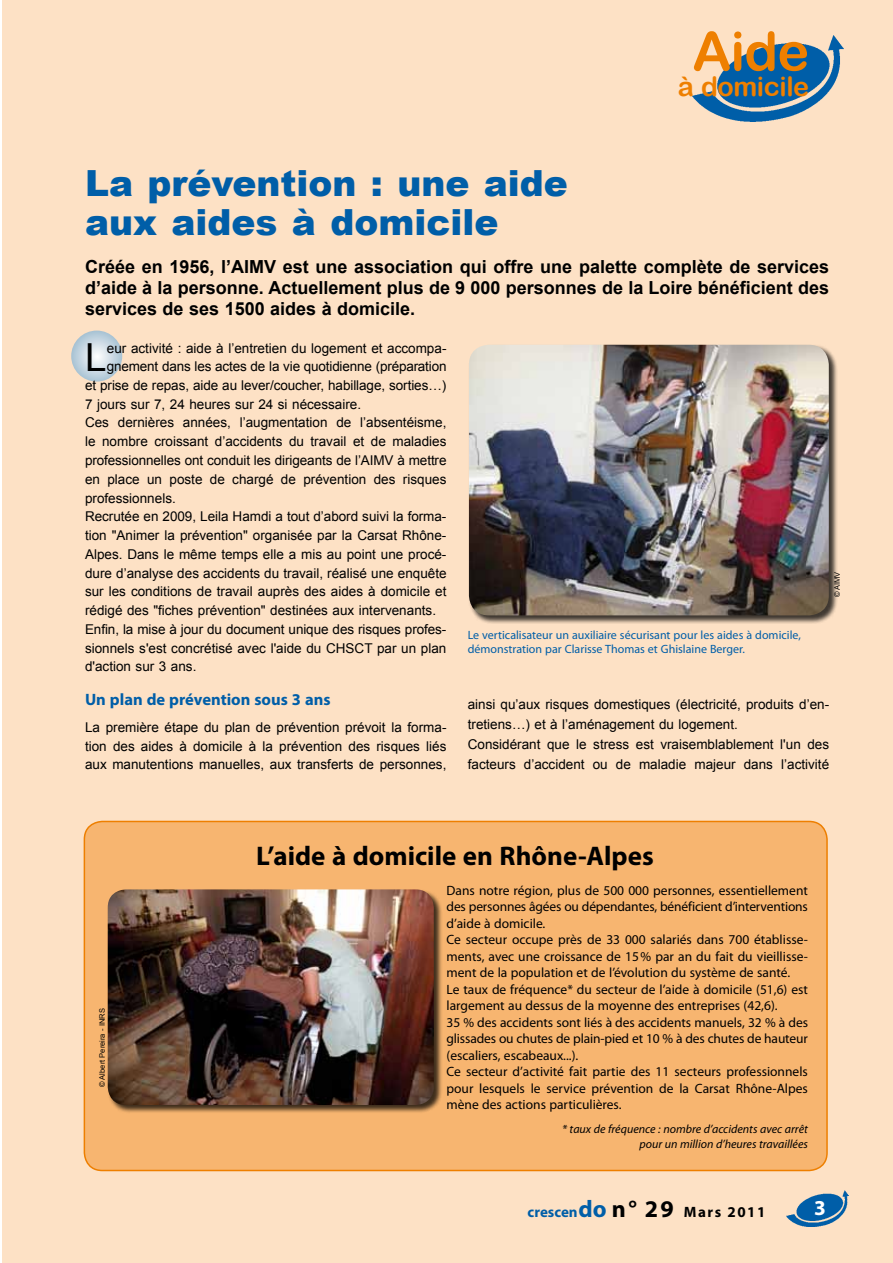
<style>
.page{position:relative;width:893px;height:1263px;background:#fff}
.page>*{position:absolute;margin:0;border:0;box-sizing:border-box;transform-origin:0 0}
.t1{font:54px "Arial Rounded MT Bold";color:#ee7f00}
.t2{font:38.7px "Arial";color:#000}
.t3{font:900 36px/39px "Arial";color:#005ea8}
.t4{font:700 27px "Myriad Pro";color:#000}
.t5{font:27px "Arial Rounded MT Bold";letter-spacing:-.015em;color:#ee7f00}
.t6{font:700 21.3px "Myriad Pro";color:#fff}
.t7{font:700 18px/21px "Arial";color:#000;text-align:justify}
.t8{font:700 16.5px "Myriad Pro";color:#005ea8}
.t9{font:700 15px "Myriad Pro";letter-spacing:.05em;color:#000}
.t10{font:13.5px/20.1px "Arial";color:#000;text-align:justify}
.t11{font:13.5px/16.5px "Myriad Pro";color:#000}
.t12{font:12px/13.5px "Myriad Pro";color:#005ea8}
.t13{font:italic 12px/15px "Myriad Pro";color:#000;text-align:right}
.t14{font:7.5px "Arial";color:#000}
.s1{color:#005ea8}
.s2{font-size:24px;color:#005ea8}
.s3{font-size:24px}
</style>
<div class="page">
<div style="left:2px;top:0;width:891px;height:1263px;background:#fde1c5"></div>
<img style="left:787px;top:1191px;width:62px;height:35px">
<img style="left:692px;top:35px;width:152px;height:87px">
<div style="left:468px;top:344px;width:370px;height:280px;background:#000;opacity:.75"></div>
<img style="left:469px;top:345px;width:360px;height:270px">
<svg style="left:71px;top:331px;width:51px;height:51px;background:#c7d6e1"></svg>
<div style="left:84px;top:821px;width:743px;height:349px;background:#f7b570;border-radius:18px"></div>
<div style="left:84px;top:821px;width:744px;height:350px;border:2px solid #ee7f00;border-radius:18px"></div>
<div style="left:107px;top:889px;width:336px;height:224px;background:#000;opacity:.75"></div>
<img style="left:108px;top:889px;width:326px;height:216px">
<h1 class="t1" style="left:692px;top:19px;width:118px">Aide</h1>
<h3 class="t5" style="left:678px;top:70px;width:133px">à domicile</h3>
<h3 class="t3" style="left:85px;top:162px;width:484px">La prévention : une aide aux aides à domicile</h3>
<h3 class="t7" style="left:85px;top:257px;width:746px">Créée en 1956, l’AIMV est une association qui offre une palette complète de services d’aide à la personne. Actuellement plus de 9 000 personnes de la Loire bénéficient des services de ses 1500 aides à domicile.</h3>
<h2 class="t2" style="left:85px;top:332px;width:23px">L</h2>
<p class="t10" style="left:107px;top:338px;width:341px">eur activité : aide à l’entretien du logement et accompa-</p>
<p class="t10" style="left:107px;top:356px;width:341px">gnement dans les actes de la vie quotidienne (préparation</p>
<p class="t10" style="left:85px;top:375px;width:363px">et prise de repas, aide au lever/coucher, habillage, sorties…)</p>
<p class="t10" style="left:85px;top:394px;width:278px">7 jours sur 7, 24 heures sur 24 si nécessaire.</p>
<p class="t10" style="left:85px;top:413px;width:363px">Ces dernières années, l’augmentation de l’absentéisme,</p>
<p class="t10" style="left:85px;top:432px;width:363px">le nombre croissant d’accidents du travail et de maladies</p>
<p class="t10" style="left:85px;top:450px;width:363px">professionnelles ont conduit les dirigeants de l’AIMV à mettre</p>
<p class="t10" style="left:85px;top:469px;width:363px">en place un poste de chargé de prévention des risques</p>
<p class="t10" style="left:85px;top:488px;width:92px">professionnels.</p>
<p class="t10" style="left:85px;top:507px;width:363px">Recrutée en 2009, Leila Hamdi a tout d’abord suivi la forma-</p>
<p class="t10" style="left:85px;top:525px;width:363px">tion "Animer la prévention" organisée par la Carsat Rhône-</p>
<p class="t10" style="left:85px;top:544px;width:363px">Alpes. Dans le même temps elle a mis au point une procé-</p>
<p class="t10" style="left:85px;top:563px;width:363px">dure d’analyse des accidents du travail, réalisé une enquête</p>
<p class="t10" style="left:85px;top:582px;width:363px">sur les conditions de travail auprès des aides à domicile et</p>
<p class="t10" style="left:85px;top:600px;width:353px">rédigé des "fiches prévention" destinées aux intervenants.</p>
<p class="t10" style="left:85px;top:619px;width:363px">Enfin, la mise à jour du document unique des risques profes-</p>
<p class="t10" style="left:85px;top:638px;width:363px">sionnels s'est concrétisé avec l'aide du CHSCT par un plan</p>
<p class="t10" style="left:85px;top:657px;width:113px">d'action sur 3 ans.</p>
<p class="t8" style="left:85px;top:690px;width:247px">Un plan de prévention sous 3 ans</p>
<p class="t10" style="left:85px;top:718px;width:363px;line-height:18.8px">La première étape du plan de prévention prévoit la forma&shy;tion des aides à domicile à la prévention des risques liés aux manutentions manuelles, aux transferts de personnes,</p>
<p class="t14" style="left:832px;top:597px;width:27px;rotate:-90deg">© AIMV</p>
<p class="t12" style="left:468px;top:629px;width:335px">Le verticalisateur un auxiliaire sécurisant pour les aides à domicile, démonstration par Clarisse Thomas et Ghislaine Berger.</p>
<p class="t10" style="left:468px;top:694px;width:363px;text-align:left">ainsi qu’aux risques domestiques (électricité, produits d’en&shy;tretiens…) et à l’aménagement du logement.<br>Considérant que le stress est vraisemblablement l'un des facteurs d’accident ou de maladie majeur dans l’activité</p>
<p class="t14" style="left:97px;top:1087px;width:80px;rotate:-90deg">© Albert Pereira - INRS</p>
<h3 class="t4" style="left:256px;top:841px;width:399px">L’aide à domicile en Rhône-Alpes</h3>
<p class="t11" style="left:447px;top:882px;width:363px">Dans notre région, plus de 500 000 personnes, essentiellement des personnes âgées ou dépendantes, bénéficient d’interventions d’aide à domicile.<br>Ce secteur occupe près de 33 000 salariés dans 700 établisse&shy;ments, avec une croissance de 15% par an du fait du vieillisse&shy;ment de la population et de l’évolution du système de santé.<br>Le taux de fréquence* du secteur de l’aide à domicile (51,6) est largement au dessus de la moyenne des entreprises (42,6).<br>35 % des accidents sont liés à des accidents manuels, 32 % à des glissades ou chutes de plain-pied et 10 % à des chutes de hauteur (escaliers, escabeaux...).<br>Ce secteur d’activité fait partie des 11 secteurs professionnels pour lesquels le service prévention de la Carsat Rhône-Alpes mène des actions particulières.</p>
<p class="t13" style="left:562px;top:1121px;width:247px">* taux de fréquence : nombre d’accidents avec arrêt pour un million d’heures travaillées</p>
<p class="t9" style="left:528px;top:1204px;width:239px"><span class="s1">crescen</span><span class="s2">do</span> <span class="s3">n° 29</span> Mars 2011</p>
<h3 class="t6" style="left:814px;top:1196px;width:13px">3</h3>
</div>
